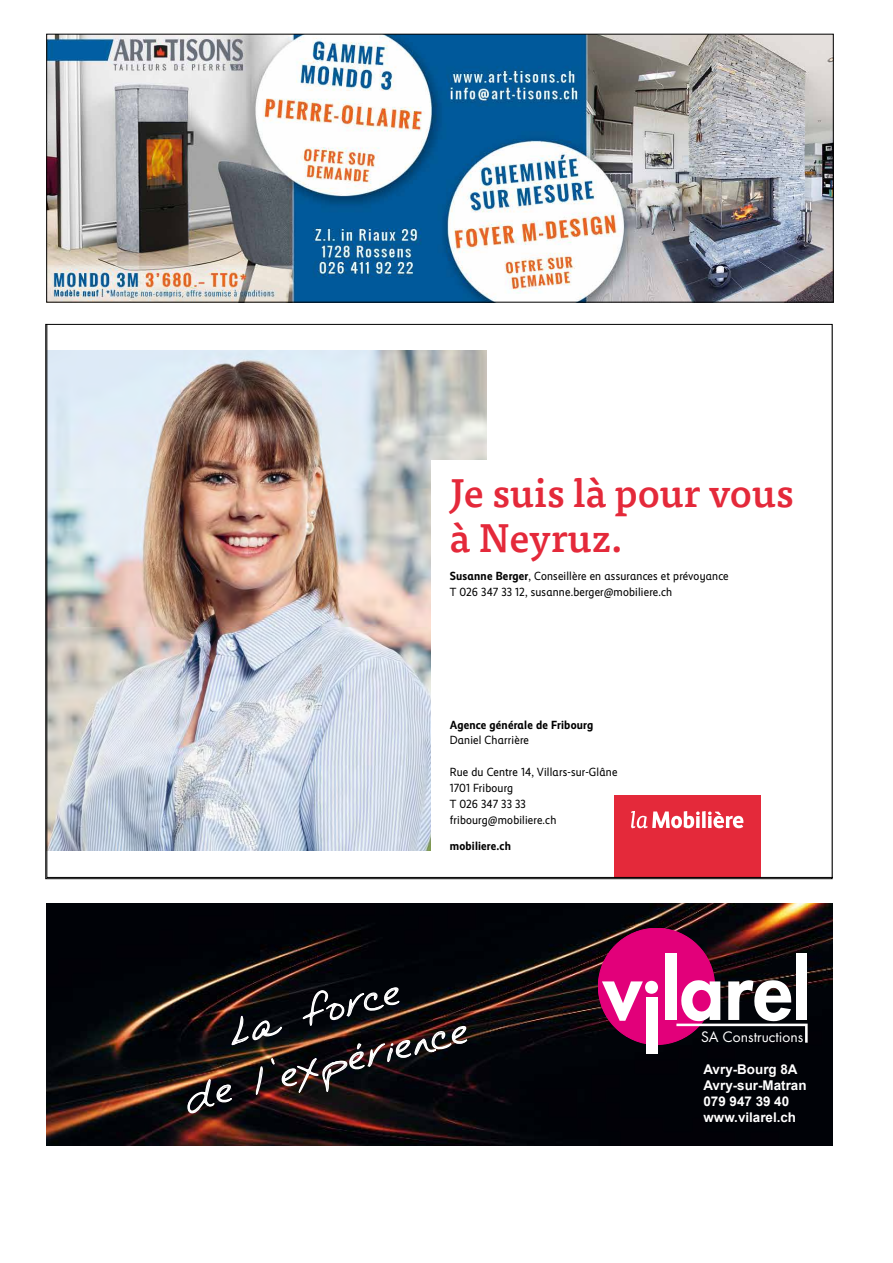
<style>
.page{position:relative;width:893px;height:1263px;background:#fff}
.page>*{position:absolute;margin:0;border:0;box-sizing:border-box;transform-origin:0 0}
.t1{font:41.1px "Ramseys Hand";color:#fff}
.t2{font:500 39.6px/44.8px "Tisa Pro";color:#e4293a}
.t3{font:13.95px "Futura";color:#fff}
.t4{font:700 13.35px/16px "Arial";color:#fff}
.t5{font:11.85px/15.9px "Mobiliar Realist";letter-spacing:.015em;color:#000}
.t6{font:700 11.85px "Mobiliar Realist";letter-spacing:.015em;color:#000}
.s1{font-weight:700}
</style>
<div class="page">
<img style="left:47px;top:903px;width:785px;height:243px">
<div style="left:646px;top:998px;width:11px;height:56px;background:#fff"></div>
<svg style="left:598px;top:928px;width:210px;height:116px"></svg>
<img style="left:187px;top:986px;width:283px;height:128px">
<img style="left:48px;top:350px;width:782px;height:527px">
<img style="left:49px;top:36px;width:782px;height:264px">
<h2 class="t2" style="left:450px;top:469px;width:346px">Je suis là pour vous à Neyruz.</h2>
<p class="t5" style="left:450px;top:568px;width:280px"><span class="s1">Susanne Berger</span>, Conseillère en assurances et prévoyance<br>T 026 347 33 12, susanne.berger@mobiliere.ch</p>
<p class="t6" style="left:450px;top:718px;width:145px">Agence générale de Fribourg</p>
<p class="t5" style="left:450px;top:732px;width:81px">Daniel Charrière</p>
<p class="t5" style="left:450px;top:764px;width:169px">Rue du Centre 14, Villars-sur-Glâne<br>1701 Fribourg<br>T 026 347 33 33 fribourg@mobiliere.ch</p>
<p class="t6" style="left:450px;top:839px;width:63px">mobiliere.ch</p>
<h1 class="t1" style="left:219px;top:1009px;width:180px;rotate:-14deg">La force</h1>
<h1 class="t1" style="left:178px;top:1075px;width:293px;rotate:-14deg">de l’expérience</h1>
<p class="t3" style="left:701px;top:1028px;width:104px">SA Constructions</p>
<p class="t4" style="left:703px;top:1061px;width:105px">Avry-Bourg 8A<br>Avry-sur-Matran<br>079 947 39 40 www.vilarel.ch</p>
</div>
